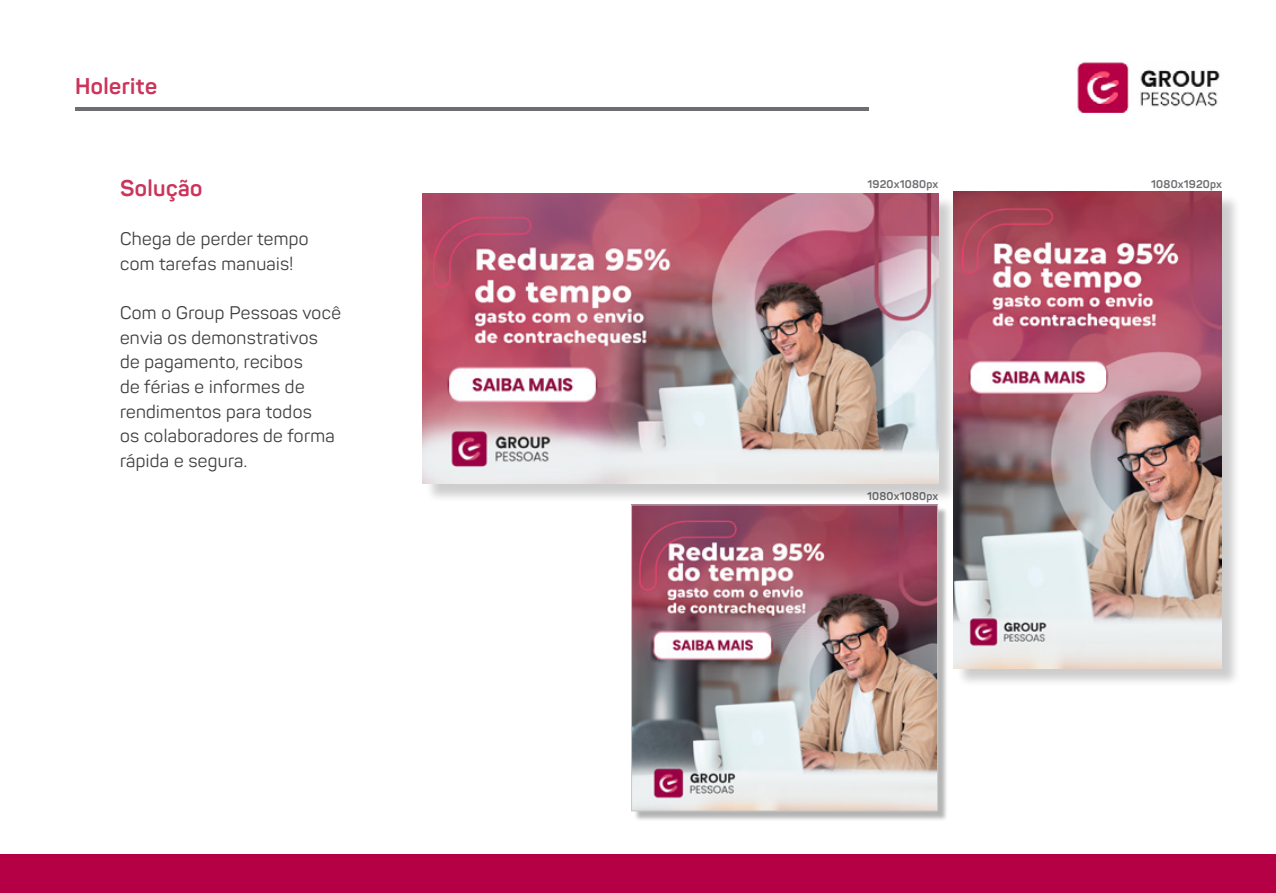
<style>
.page{position:relative;width:1276px;height:893px;background:#fff}
.page>*{position:absolute;margin:0;border:0;box-sizing:border-box;transform-origin:0 0}
.t1{font:700 22.5px "Panton";letter-spacing:.02em;color:#cb345b}
.t2{font:18px/24.6px "Panton";letter-spacing:.02em;color:#3f3e40}
.t3{font:700 11.1px "Panton";letter-spacing:.02em;color:#6d6e71}
</style>
<div class="page">
<img style="left:1077px;top:62px;width:143px;height:51px">
<div style="left:634px;top:507px;width:314px;height:315px;background:#000;opacity:.3"></div>
<img style="left:633px;top:506px;width:303px;height:303px">
<div style="left:631px;top:504px;width:307px;height:307px;border:1px solid #c6c8ca"></div>
<div style="left:425px;top:196px;width:532px;height:306px;background:#000;opacity:.2"></div>
<img style="left:423px;top:194px;width:515px;height:290px">
<div style="left:955px;top:194px;width:285px;height:493px;background:#000;opacity:.2"></div>
<img style="left:953px;top:192px;width:268px;height:476px">
<div style="left:0;top:855px;width:1276px;height:38px;background:#b60046"></div>
<hr style="left:75px;top:107px;width:793px;height:4px;background:#6d6e71">
<p class="t1" style="left:75px;top:72px;width:84px">Holerite</p>
<p class="t1" style="left:120px;top:174px;width:84px">Solução</p>
<p class="t2" style="left:120px;top:227px;width:190px">Chega de perder tempo com tarefas manuais!</p>
<p class="t2" style="left:120px;top:300px;width:222px">Com o Group Pessoas você envia os demonstrativos de pagamento, recibos<br>de férias e informes de rendimentos para todos<br>os colaboradores de forma rápida e segura.</p>
<p class="t3" style="left:867px;top:177px;width:72px">1920x1080px</p>
<p class="t3" style="left:1151px;top:177px;width:72px">1080x1920px</p>
<p class="t3" style="left:867px;top:490px;width:72px">1080x1080px</p>
</div>
